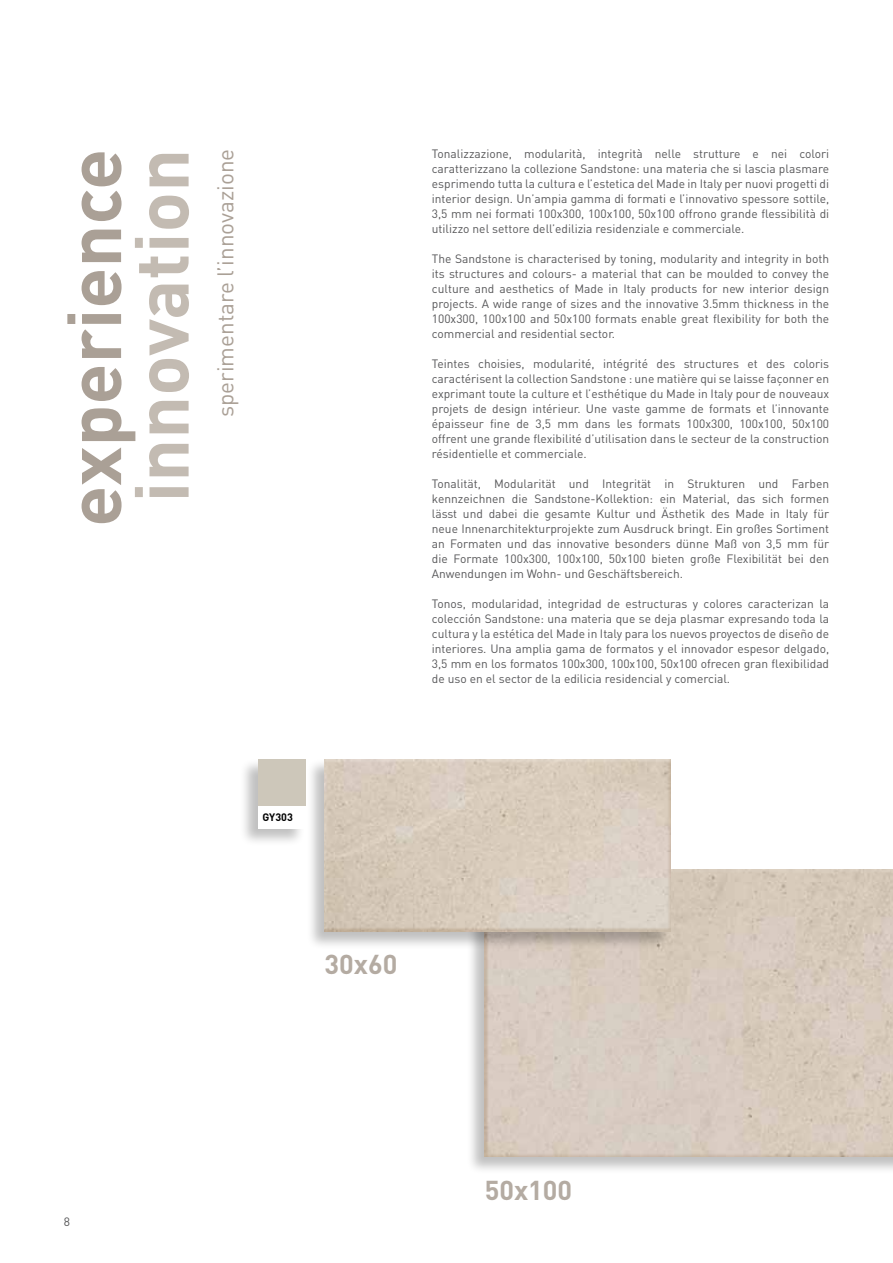
<style>
.page{position:relative;width:893px;height:1263px;background:#fff}
.page>*{position:absolute;margin:0;border:0;box-sizing:border-box;transform-origin:0 0}
.t1{font:700 75px "DIN Pro";color:#aaa096}
.t2{font:700 75px "DIN Pro";color:#c3bbb2}
.t3{font:700 27px "DIN Pro";color:#b4aba2}
.t4{font:22.5px "DIN Pro";color:#aaa096}
.t5{font:12px/15px "DIN Pro";color:#58585a;text-align:justify}
.t6{font:700 10.65px "DIN Pro";color:#000}
</style>
<div class="page">
<div style="left:466px;top:869px;width:427px;height:306px;background:#000;opacity:.25"></div>
<div style="left:484px;top:868px;width:409px;height:289px;background:#d8cbbf"></div>
<div style="left:306px;top:759px;width:365px;height:191px;background:#000;opacity:.25"></div>
<div style="left:323px;top:759px;width:349px;height:172px;background:#e2d7c8;opacity:.75"></div>
<div style="left:240px;top:759px;width:66px;height:88px;background:#000;opacity:.25"></div>
<div style="left:258px;top:759px;width:47px;height:69px;background:#fff"></div>
<div style="left:258px;top:759px;width:47px;height:47px;background:#cdc7ba"></div>
<h1 class="t1" style="left:44px;top:527px;width:379px;rotate:-90deg">experience</h1>
<h1 class="t2" style="left:112px;top:502px;width:355px;rotate:-90deg">innovation</h1>
<h3 class="t4" style="left:211px;top:417px;width:270px;rotate:-90deg">sperimentare l’innovazione</h3>
<p class="t6" style="left:263px;top:810px;width:32px">GY303</p>
<p class="t5" style="left:432px;top:146px;width:399px">Tonalizzazione, modularità, integrità nelle strutture e nei colori caratterizzano la collezione Sandstone: una materia che si lascia plasmare esprimendo tutta la cultura e l’estetica del Made in Italy per nuovi progetti di interior design. Un’ampia gamma di formati e l’innovativo spessore sottile, 3,5 mm nei formati 100x300, 100x100, 50x100 offrono grande flessibilità di utilizzo nel settore dell’edilizia residenziale e commerciale.</p>
<p class="t5" style="left:432px;top:251px;width:399px">The Sandstone is characterised by toning, modularity and integrity in both its structures and colours- a material that can be moulded to convey the culture and aesthetics of Made in Italy products for new interior design projects. A wide range of sizes and the innovative 3.5mm thickness in the 100x300, 100x100 and 50x100 formats enable great flexibility for both the commercial and residential sector.</p>
<p class="t5" style="left:432px;top:356px;width:399px">Teintes choisies, modularité, intégrité des structures et des coloris caractérisent la collection Sandstone : une matière qui se laisse façonner en exprimant toute la culture et l’esthétique du Made in Italy pour de nouveaux projets de design intérieur. Une vaste gamme de formats et l’innovante épaisseur fine de 3,5 mm dans les formats 100x300, 100x100, 50x100 offrent une grande flexibilité d’utilisation dans le secteur de la construction résidentielle et commerciale.</p>
<p class="t5" style="left:432px;top:476px;width:399px">Tonalität, Modularität und Integrität in Strukturen und Farben kennzeichnen die Sandstone-Kollektion: ein Material, das sich formen lässt und dabei die gesamte Kultur und Ästhetik des Made in Italy für neue Innenarchitekturprojekte zum Ausdruck bringt. Ein großes Sortiment an Formaten und das innovative besonders dünne Maß von 3,5 mm für die Formate 100x300, 100x100, 50x100 bieten große Flexibilität bei den Anwendungen im Wohn- und Geschäftsbereich.</p>
<p class="t5" style="left:432px;top:596px;width:399px">Tonos, modularidad, integridad de estructuras y colores caracterizan la colección Sandstone: una materia que se deja plasmar expresando toda la cultura y la estética del Made in Italy para los nuevos proyectos de diseño de interiores. Una amplia gama de formatos y el innovador espesor delgado, 3,5 mm en los formatos 100x300, 100x100, 50x100 ofrecen gran flexibilidad de uso en el sector de la edilicia residencial y comercial.</p>
<h2 class="t3" style="left:325px;top:946px;width:74px">30x60</h2>
<p class="t5" style="left:64px;top:1214px;width:8px">8</p>
<h2 class="t3" style="left:485px;top:1173px;width:89px">50x100</h2>
</div>
